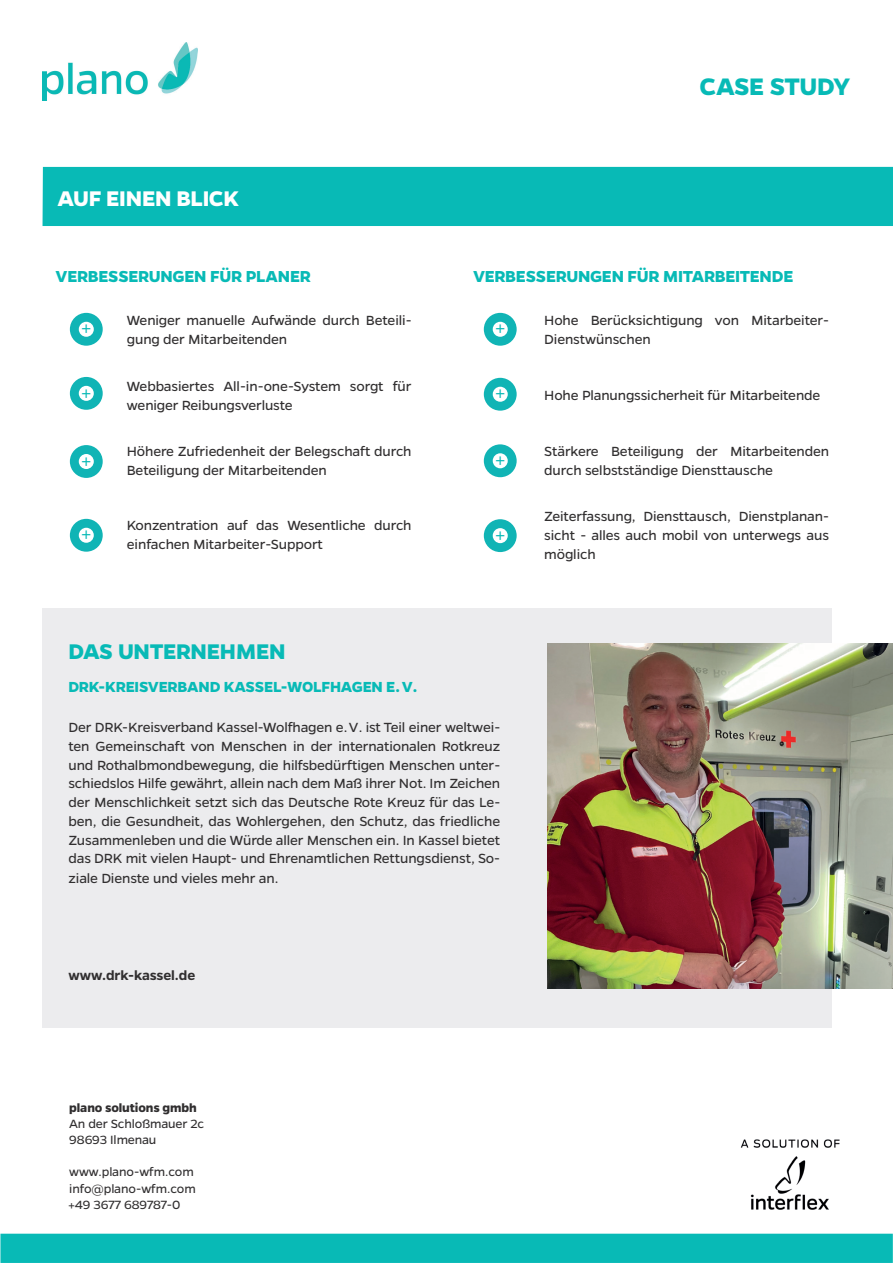
<style>
.page{position:relative;width:893px;height:1263px;background:#fff}
.page>*{position:absolute;margin:0;border:0;box-sizing:border-box;transform-origin:0 0}
.t1{font:700 27px "Gentona";letter-spacing:-.02em;color:#08bab6}
.t2{font:700 24px "Gentona";letter-spacing:-.015em;color:#08bab6}
.t3{font:700 24px "Gentona";letter-spacing:-.015em;color:#fff}
.t4{font:700 18px "Gentona";letter-spacing:-.015em;color:#08bab6}
.t5{font:18px "Segoe UI";color:#08bab6}
.t6{font:700 16.5px "Gentona";letter-spacing:-.015em;color:#08bab6}
.t7{font:15px/18.8px "Gentona";letter-spacing:-.01em;color:#312f30}
.t8{font:600 15px "Gentona";letter-spacing:-.01em;color:#312f30}
.t9{font:13.5px/16.2px "Gentona";letter-spacing:-.01em;color:#312f30}
.t10{font:700 13.5px "Gentona";letter-spacing:-.01em;color:#312f30}
</style>
<div class="page">
<div style="left:43px;top:167px;width:850px;height:59px;background:#08bab6"></div>
<div style="left:0;top:1234px;width:893px;height:29px;background:#08bab6"></div>
<div style="left:70px;top:519px;width:33px;height:33px;background:#10b4b5;border-radius:50%"></div>
<div style="left:79px;top:528px;width:15px;height:15px;background:#fff;border-radius:50%"></div>
<div style="left:70px;top:445px;width:33px;height:33px;background:#10b4b5;border-radius:50%"></div>
<div style="left:79px;top:454px;width:15px;height:15px;background:#fff;border-radius:50%"></div>
<div style="left:70px;top:313px;width:33px;height:33px;background:#10b4b5;border-radius:50%"></div>
<div style="left:79px;top:322px;width:15px;height:15px;background:#fff;border-radius:50%"></div>
<div style="left:484px;top:519px;width:33px;height:33px;background:#10b4b5;border-radius:50%"></div>
<div style="left:493px;top:528px;width:15px;height:15px;background:#fff;border-radius:50%"></div>
<div style="left:484px;top:444px;width:33px;height:33px;background:#10b4b5;border-radius:50%"></div>
<div style="left:493px;top:453px;width:15px;height:15px;background:#fff;border-radius:50%"></div>
<div style="left:484px;top:313px;width:33px;height:33px;background:#10b4b5;border-radius:50%"></div>
<div style="left:493px;top:322px;width:15px;height:15px;background:#fff;border-radius:50%"></div>
<div style="left:70px;top:377px;width:33px;height:33px;background:#10b4b5;border-radius:50%"></div>
<div style="left:79px;top:386px;width:15px;height:15px;background:#fff;border-radius:50%"></div>
<div style="left:484px;top:378px;width:33px;height:33px;background:#10b4b5;border-radius:50%"></div>
<div style="left:493px;top:387px;width:15px;height:15px;background:#fff;border-radius:50%"></div>
<div style="left:43px;top:608px;width:789px;height:419px;background:#ececee"></div>
<img style="left:547px;top:644px;width:346px;height:345px">
<img style="left:43px;top:43px;width:154px;height:58px">
<img style="left:740px;top:1139px;width:100px;height:71px">
<h1 class="t1" style="left:699px;top:71px;width:152px">CASE STUDY</h1>
<h2 class="t3" style="left:57px;top:185px;width:183px">AUF EINEN BLICK</h2>
<p class="t4" style="left:56px;top:266px;width:257px">VERBESSERUNGEN FÜR PLANER</p>
<p class="t4" style="left:473px;top:266px;width:322px">VERBESSERUNGEN FÜR MITARBEITENDE</p>
<p class="t5" style="left:80px;top:311px;width:14px">+</p>
<p class="t7" style="left:127px;top:311px;width:286px">Weniger manuelle Aufwände durch Beteili&shy;gung der Mitarbeitenden</p>
<p class="t5" style="left:494px;top:311px;width:14px">+</p>
<p class="t7" style="left:544px;top:311px;width:286px">Hohe Berücksichtigung von Mitarbeiter-<br>Dienstwünschen</p>
<p class="t7" style="left:127px;top:377px;width:286px">Webbasiertes All-in-one-System sorgt für weniger Reibungsverluste</p>
<p class="t5" style="left:80px;top:375px;width:14px">+</p>
<p class="t5" style="left:494px;top:376px;width:14px">+</p>
<p class="t7" style="left:544px;top:386px;width:278px">Hohe Planungssicherheit für Mitarbeitende</p>
<p class="t5" style="left:80px;top:443px;width:14px">+</p>
<p class="t5" style="left:80px;top:517px;width:14px">+</p>
<p class="t7" style="left:127px;top:442px;width:286px">Höhere Zufriedenheit der Belegschaft durch<br>Beteiligung der Mitarbeitenden</p>
<p class="t7" style="left:127px;top:516px;width:286px">Konzentration auf das Wesentliche durch einfachen Mitarbeiter-Support</p>
<p class="t5" style="left:494px;top:443px;width:14px">+</p>
<p class="t5" style="left:494px;top:517px;width:14px">+</p>
<h2 class="t2" style="left:68px;top:637px;width:219px">DAS UNTERNEHMEN</h2>
<p class="t6" style="left:68px;top:677px;width:350px">DRK-KREISVERBAND KASSEL-WOLFHAGEN E. V.</p>
<p class="t7" style="left:68px;top:718px;width:433px;text-align:justify">Der DRK-Kreisverband Kassel-Wolfhagen e.V. ist Teil einer weltwei&shy;ten Gemeinschaft von Menschen in der internationalen Rotkreuz und Rothalbmondbewegung, die hilfsbedürftigen Menschen unter&shy;schiedslos Hilfe gewährt, allein nach dem Maß ihrer Not. Im Zeichen der Menschlichkeit setzt sich das Deutsche Rote Kreuz für das Le&shy;ben, die Gesundheit, das Wohlergehen, den Schutz, das friedliche Zusammenleben und die Würde aller Menschen ein. In Kassel bietet das DRK mit vielen Haupt- und Ehrenamtlichen Rettungsdienst, So&shy;ziale Dienste und vieles mehr an.</p>
<p class="t8" style="left:68px;top:967px;width:128px">www.drk-kassel.de</p>
<p class="t7" style="left:544px;top:442px;width:286px">Stärkere Beteiligung der Mitarbeitenden durch selbstständige Diensttausche</p>
<p class="t7" style="left:544px;top:507px;width:286px;text-align:justify">Zeiterfassung, Diensttausch, Dienstplanan&shy;sicht - alles auch mobil von unterwegs aus möglich</p>
<p class="t10" style="left:69px;top:1099px;width:129px">plano solutions gmbh</p>
<p class="t9" style="left:69px;top:1115px;width:136px">An der Schloßmauer 2c<br>98693 Ilmenau</p>
<p class="t9" style="left:68px;top:1164px;width:129px">www.plano-wfm.com info@plano-wfm.com +49 3677 689787-0</p>
</div>
